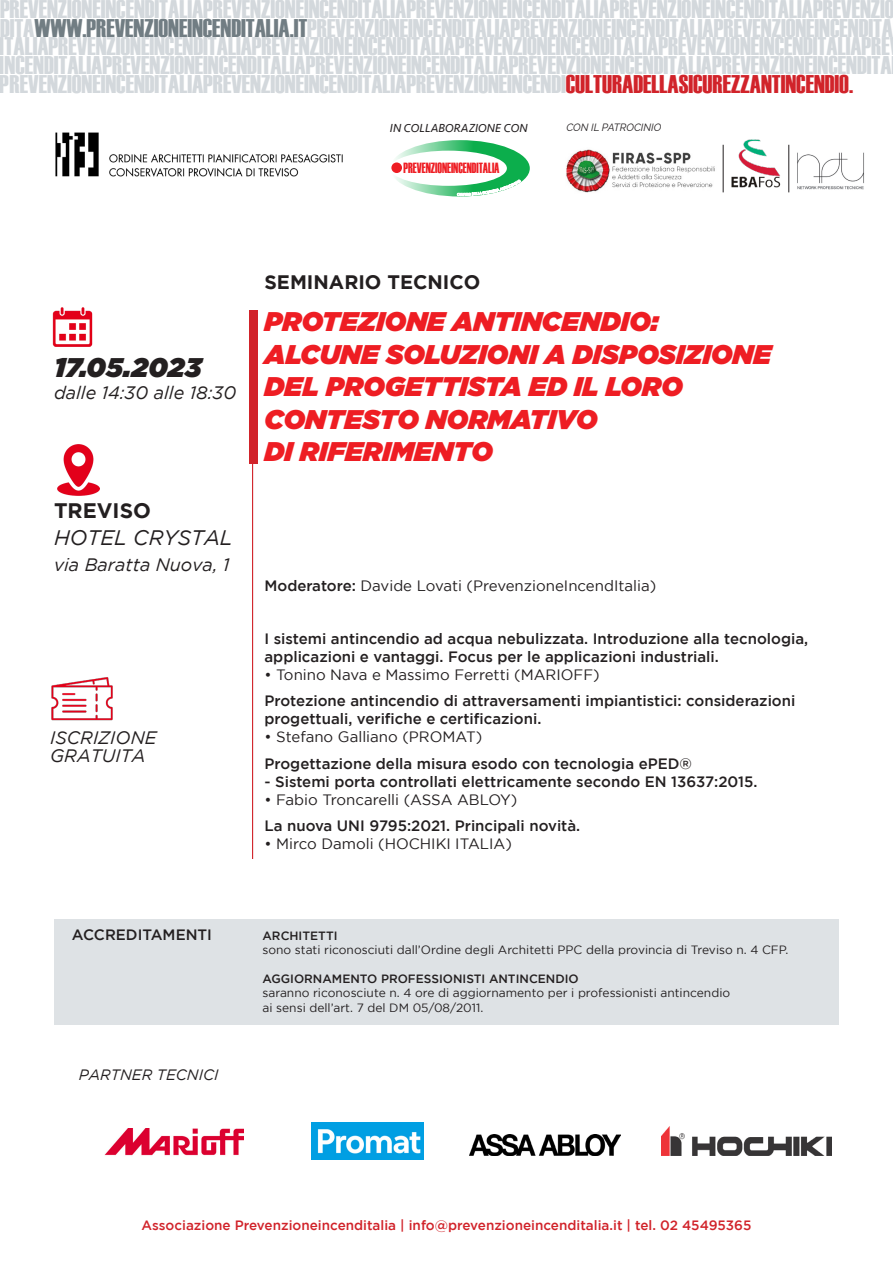
<style>
.page{position:relative;width:893px;height:1263px;background:#fff}
.page>*{position:absolute;margin:0;border:0;box-sizing:border-box;transform-origin:0 0}
.t1{font:italic 900 27px/32.4px "Gotham";color:#ee1d23}
.t2{font:italic 900 27px "Gotham";color:#231f20}
.t3{font:25.5px/18.8px "Haettenschweiler";color:#d3d8dc}
.t4{font:italic 21px "Gotham";color:#231f20}
.t5{font:700 21px "Gotham";color:#231f20}
.t6{font:700 19.5px "Gotham";color:#231f20}
.t7{font:italic 18px/18px "Gotham";color:#231f20}
.t8{font:500 15px/18px "Gotham";color:#231f20}
.t9{font:15px "Gotham";color:#231f20}
.t10{font:italic 15px "Gotham";color:#231f20}
.t11{font:14.7px "Haettenschweiler";color:#ee1d23;scale:.82 1}
.t12{font:500 13.5px "Gotham";color:#d1232a}
.t13{font:12px/14.4px "Gotham";color:#231f20}
.t14{font:500 12px "Gotham";color:#231f20}
.t15{font:italic 12px "Seravek";color:#231f20}
.t16{font:italic 10.5px "Raleway";color:#231f20}
.t17{font:500 3.3px "Avenir";color:#fff;scale:.96 1}
.s1{color:#717d83}
.s2{color:#d1232a}
.s3{font-weight:500}
</style>
<div class="page">
<div style="left:249px;top:310px;width:9px;height:154px;background:#d1232a"></div>
<hr style="left:252px;top:403px;width:1px;height:456px;background:#d1232a">
<img style="left:57px;top:444px;width:43px;height:52px">
<img style="left:52px;top:307px;width:41px;height:40px">
<img style="left:662px;top:1127px;width:170px;height:28px">
<img style="left:51px;top:677px;width:62px;height:44px">
<div style="left:54px;top:919px;width:785px;height:106px;background:#dee2e5"></div>
<img style="left:470px;top:1135px;width:151px;height:20px">
<img style="left:312px;top:1123px;width:112px;height:36px">
<img style="left:105px;top:1128px;width:138px;height:28px">
<img style="left:566px;top:149px;width:149px;height:44px">
<img style="left:797px;top:152px;width:67px;height:38px">
<img style="left:731px;top:139px;width:58px;height:54px">
<img style="left:55px;top:132px;width:288px;height:45px">
<hr style="left:723px;top:145px;width:1px;height:47px;background:#231f20">
<hr style="left:788px;top:145px;width:1px;height:47px;background:#231f20">
<svg style="left:391px;top:140px;width:139px;height:56px"></svg>
<p class="t3" style="left:0;top:-2px;width:896px">PREVENZIONEINCENDITALIAPREVENZIONEINCENDITALIAPREVENZIONEINCENDITALIAPREVENZIONEINCENDITALIAPREVENZIO DITA<span class="s1">WWW.PREVENZIONEINCENDITALIA.IT</span>PREVENZIONEINCENDITALIAPREVENZIONEINCENDITALIAPREVENZIONEINCENDITA ITALIAPREVENZIONEINCENDITALIAPREVENZIONEINCENDITALIAPREVENZIONEINCENDITALIAPREVENZIONEINCENDITALIAPRE INCENDITALIAPREVENZIONEINCENDITALIAPREVENZIONEINCENDITALIAPREVENZIONEINCENDITALIAPREVENZIONEINCENDITA PREVENZIONEINCENDITALIAPREVENZIONEINCENDITALIAPREVENZIONEINCENDI<span class="s2">CULTURADELLASICUREZZANTINCENDIO.</span></p>
<p class="t15" style="left:390px;top:119px;width:139px">IN COLLABORAZIONE CON</p>
<p class="t16" style="left:566px;top:121px;width:96px">CON IL PATROCINIO</p>
<p class="t11" style="left:404px;top:159px;width:118px">PREVENZIONEINCENDITALIA</p>
<p class="t17" style="left:462px;top:193px;width:3px">L</p>
<p class="t17" style="left:472px;top:192px;width:12px;rotate:-6deg">DELLA</p>
<p class="t2" style="left:54px;top:352px;width:149px">17.05.2023</p>
<p class="t7" style="left:54px;top:384px;width:184px">dalle 14:30 alle 18:30</p>
<p class="t5" style="left:54px;top:499px;width:98px">TREVISO</p>
<p class="t4" style="left:54px;top:526px;width:180px">HOTEL CRYSTAL</p>
<p class="t7" style="left:54px;top:556px;width:177px">via Baratta Nuova, 1</p>
<p class="t7" style="left:50px;top:729px;width:108px">ISCRIZIONE<br>GRATUITA</p>
<p class="t6" style="left:264px;top:271px;width:217px">SEMINARIO TECNICO</p>
<p class="t1" style="left:264px;top:305px;width:509px">PROTEZIONE ANTINCENDIO:<br>ALCUNE SOLUZIONI A DISPOSIZIONE<br>DEL PROGETTISTA ED IL LORO<br>CONTESTO NORMATIVO<br>DI RIFERIMENTO</p>
<p class="t9" style="left:264px;top:577px;width:393px"><span class="s3">Moderatore:</span> Davide Lovati (PrevenzioneIncendItalia)</p>
<p class="t8" style="left:264px;top:629px;width:545px">I sistemi antincendio ad acqua nebulizzata. Introduzione alla tecnologia, applicazioni e vantaggi. Focus per le applicazioni industriali.</p>
<p class="t9" style="left:264px;top:666px;width:337px">• Tonino Nava e Massimo Ferretti (MARIOFF)</p>
<p class="t8" style="left:264px;top:691px;width:532px">Protezione antincendio di attraversamenti impiantistici: considerazioni progettuali, verifiche e certificazioni.</p>
<p class="t9" style="left:264px;top:728px;width:219px">• Stefano Galliano (PROMAT)</p>
<p class="t8" style="left:264px;top:754px;width:429px">Progettazione della misura esodo con tecnologia ePED®</p>
<p class="t8" style="left:264px;top:772px;width:495px">- Sistemi porta controllati elettricamente secondo EN 13637:2015.</p>
<p class="t9" style="left:264px;top:791px;width:254px">• Fabio Troncarelli (ASSA ABLOY)</p>
<p class="t8" style="left:264px;top:816px;width:317px">La nuova UNI 9795:2021. Principali novità.</p>
<p class="t9" style="left:264px;top:835px;width:249px">• Mirco Damoli (HOCHIKI ITALIA)</p>
<p class="t8" style="left:72px;top:925px;width:142px">ACCREDITAMENTI</p>
<p class="t14" style="left:262px;top:928px;width:77px">ARCHITETTI</p>
<p class="t13" style="left:262px;top:942px;width:528px">sono stati riconosciuti dall’Ordine degli Architetti PPC della provincia di Treviso n. 4 CFP.</p>
<p class="t14" style="left:262px;top:972px;width:318px">AGGIORNAMENTO PROFESSIONISTI ANTINCENDIO</p>
<p class="t13" style="left:262px;top:985px;width:469px">saranno riconosciute n. 4 ore di aggiornamento per i professionisti antincendio ai sensi dell’art. 7 del DM 05/08/2011.</p>
<p class="t10" style="left:79px;top:1066px;width:141px">PARTNER TECNICI</p>
<p class="t12" style="left:142px;top:1218px;width:611px">Associazione Prevenzioneincenditalia | info@prevenzioneincenditalia.it | tel. 02 45495365</p>
</div>
